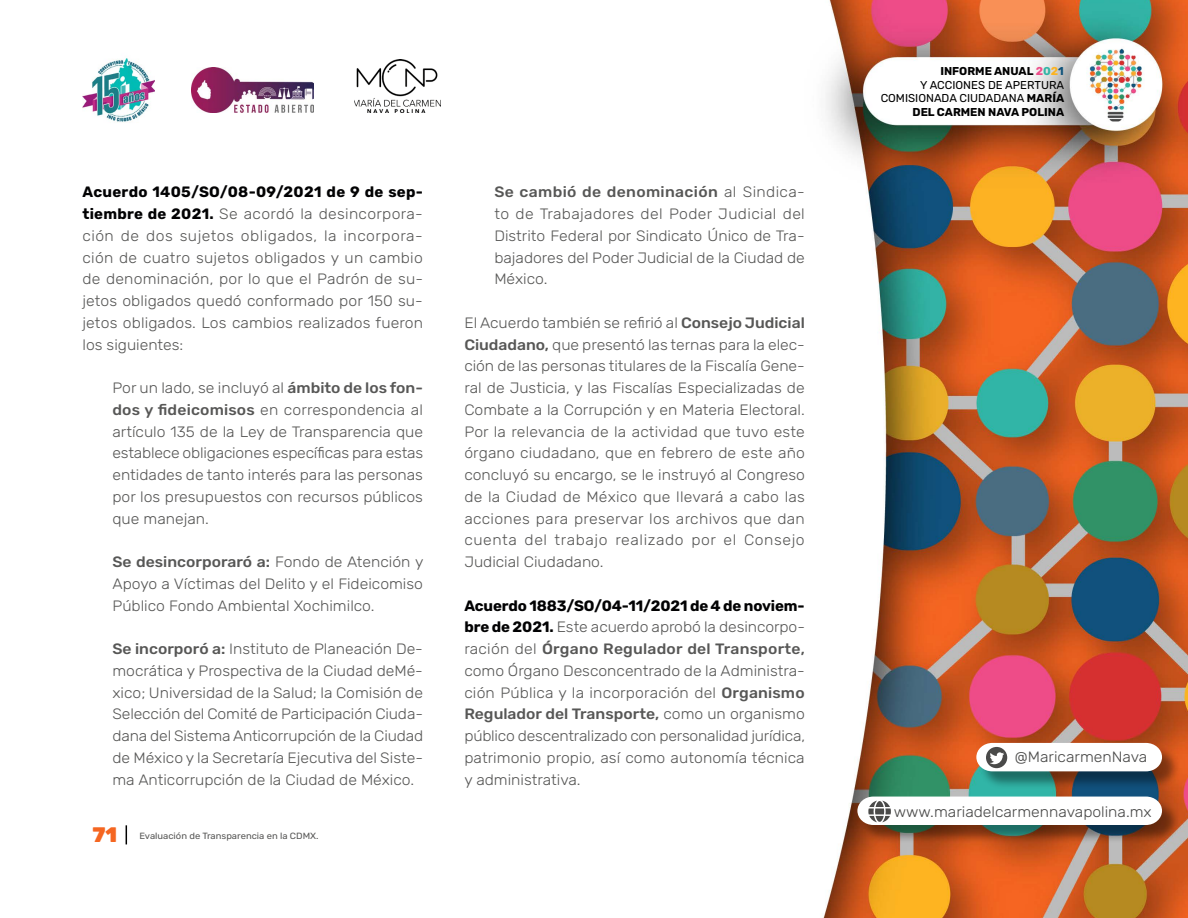
<style>
.page{position:relative;width:1188px;height:918px;background:#fff}
.page>*{position:absolute;margin:0;border:0;box-sizing:border-box;transform-origin:0 0}
.t1{font:900 21px "Rubik";color:#f56621}
.t2{font:300 15px/21.8px "Rubik";color:#575756;text-align:justify;scale:1.05 1}
.t3{font:300 15px "Rubik";color:#4a4a49;scale:1.05 1}
.t4{font:11.4px/13.5px "Rubik";color:#000;text-align:right}
.t5{font:9px "Rubik";color:#575756;scale:1.05 1}
.s1{font-weight:700;color:#020203}
.s2{font-weight:500}
.s3{font-weight:700}
.s4{font-weight:700;color:#ed4d8a}
.s5{font-weight:700;color:#33b5a6}
.s6{font-weight:700;color:#fcb321}
.s7{font-weight:700;color:#0f527a}
</style>
<div class="page">
<img style="left:823px;top:0;width:365px;height:918px">
<div style="left:979px;top:745px;width:201px;height:45px;background:#000;opacity:.4"></div>
<svg style="left:976px;top:743px;width:186px;height:28px"></svg>
<div style="left:860px;top:799px;width:320px;height:45px;background:#000;opacity:.4"></div>
<svg style="left:857px;top:797px;width:305px;height:28px"></svg>
<img style="left:82px;top:57px;width:72px;height:66px">
<img style="left:191px;top:68px;width:123px;height:44px">
<img style="left:354px;top:60px;width:87px;height:52px">
<svg style="left:126px;top:825px;width:1px;height:19px"></svg>
<p class="t2" style="left:82px;top:182px;width:326px"><span class="s1">Acuerdo 1405/SO/08-09/2021 de 9 de sep&shy;tiembre de 2021.</span> Se acordó la desincorpora&shy;ción de dos sujetos obligados, la incorpora&shy;ción de cuatro sujetos obligados y un cambio de denominación, por lo que el Padrón de su&shy;jetos obligados quedó conformado por 150 su&shy;jetos obligados. Los cambios realizados fueron los siguientes:</p>
<p class="t2" style="left:112px;top:378px;width:297px">Por un lado, se incluyó al <span class="s2">ámbito de los fon&shy;dos y fideicomisos</span> en correspondencia al artículo 135 de la Ley de Transparencia que establece obligaciones específicas para estas entidades de tanto interés para las personas por los presupuestos con recursos públicos que manejan.</p>
<p class="t2" style="left:112px;top:552px;width:298px"><span class="s2">Se desincorporaró a:</span> Fondo de Atención y Apoyo a Víctimas del Delito y el Fideicomiso Público Fondo Ambiental Xochimilco.</p>
<p class="t2" style="left:112px;top:639px;width:297px"><span class="s2">Se incorporó a:</span> Instituto de Planeación De&shy;mocrática y Prospectiva de la Ciudad deMé&shy;xico; Universidad de la Salud; la Comisión de Selección del Comité de Participación Ciuda&shy;dana del Sistema Anticorrupción de la Ciudad de México y la Secretaría Ejecutiva del Siste&shy;ma Anticorrupción de la Ciudad de México.</p>
<h1 class="t1" style="left:93px;top:823px;width:26px">71</h1>
<p class="t5" style="left:139px;top:830px;width:172px">Evaluación de Transparencia en la CDMX.</p>
<p class="t2" style="left:494px;top:182px;width:297px"><span class="s2">Se cambió de denominación</span> al Sindica&shy;to de Trabajadores del Poder Judicial del Distrito Federal por Sindicato Único de Tra&shy;bajadores del Poder Judicial de la Ciudad de México.</p>
<p class="t2" style="left:464px;top:312px;width:326px">El Acuerdo también se refirió al <span class="s2">Consejo Judicial Ciudadano,</span> que presentó las ternas para la elec&shy;ción de las personas titulares de la Fiscalía Gene&shy;ral de Justicia, y las Fiscalías Especializadas de Combate a la Corrupción y en Materia Electoral.<br>Por la relevancia de la actividad que tuvo este órgano ciudadano, que en febrero de este año concluyó su encargo, se le instruyó al Congreso de la Ciudad de México que llevará a cabo las acciones para preservar los archivos que dan cuenta del trabajo realizado por el Consejo Judicial Ciudadano.</p>
<p class="t2" style="left:464px;top:595px;width:326px"><span class="s1">Acuerdo 1883/SO/04-11/2021 de 4 de noviem&shy;bre de 2021.</span> Este acuerdo aprobó la desincorpo&shy;ración del <span class="s2">Órgano Regulador del Transporte, </span>como Órgano Desconcentrado de la Administra&shy;ción Pública y la incorporación del <span class="s2">Organismo Regulador del Transporte,</span> como un organismo público descentralizado con personalidad jurídica, patrimonio propio, así como autonomía técnica y administrativa.</p>
<p class="t4" style="left:881px;top:65px;width:185px"><span class="s3">INFORME ANUAL</span> <span class="s4">2</span><span class="s5">0</span><span class="s6">2</span><span class="s7">1<br></span>Y ACCIONES DE APERTURA<br>COMISIONADA CIUDADANA <span class="s3">MARÍA<br>DEL CARMEN NAVA POLINA</span></p>
<p class="t3" style="left:1015px;top:748px;width:128px">@MaricarmenNava</p>
<p class="t3" style="left:894px;top:803px;width:247px">www.mariadelcarmennavapolina.mx</p>
</div>
